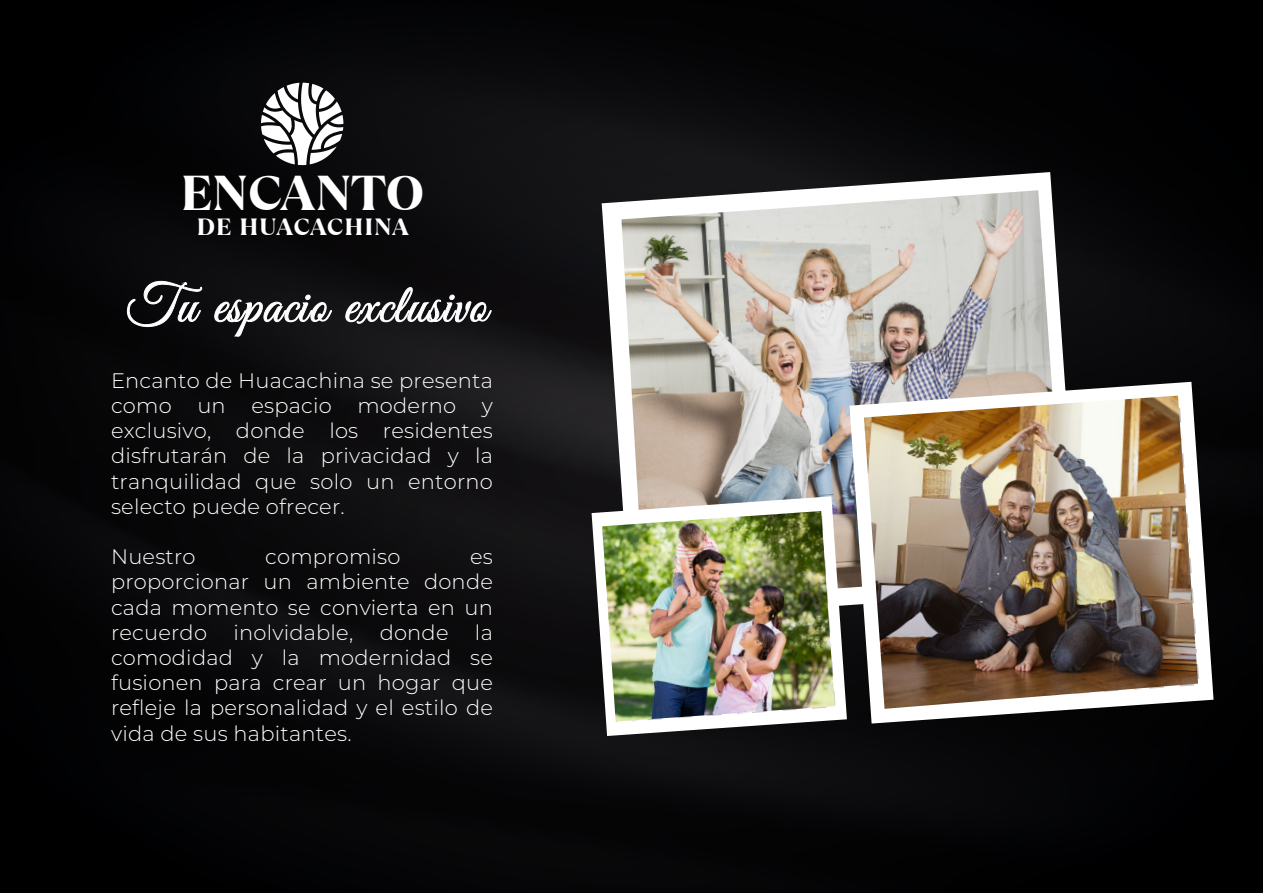
<style>
.page{position:relative;width:1263px;height:893px;background:#060507}
.page>*{position:absolute;margin:0;border:0;box-sizing:border-box;transform-origin:0 0}
.t1{font:54px "Great Vibes";letter-spacing:.025em;color:#fff}
.t2{font:800 48.75px "TT Ramillas Trl";letter-spacing:.01em;color:#fff}
.t3{font:800 23.4px "TT Ramillas Trl";letter-spacing:.035em;color:#fff}
.t4{font:100 21px/25.2px "Montserrat";letter-spacing:.01em;color:#fff;text-align:justify}
</style>
<div class="page">
<svg style="left:127px;top:281px;width:75px;height:46px"></svg>
<svg style="left:214px;top:295px;width:118px;height:42px"></svg>
<svg style="left:345px;top:287px;width:146px;height:37px"></svg>
<svg style="left:261px;top:83px;width:82px;height:82px"></svg>
<img style="left:510px;top:97px;width:367px;height:626px">
<svg style="left:602px;top:172px;width:450px;height:280px"></svg>
<div style="left:549px;top:452px;width:330px;height:327px;background:#101012"></div>
<img style="left:621px;top:190px;width:444px;height:412px">
<svg style="left:849px;top:382px;width:364px;height:341px"></svg>
<svg style="left:591px;top:496px;width:256px;height:240px"></svg>
<img style="left:602px;top:511px;width:233px;height:210px">
<img style="left:864px;top:396px;width:334px;height:313px">
<h2 class="t2" style="left:180px;top:162px;width:245px">ENCANTO</h2>
<p class="t3" style="left:197px;top:212px;width:214px">DE HUACACHINA</p>
<h1 class="t1" style="left:126px;top:271px;width:363px">Tu espacio exclusivo</h1>
<p class="t4" style="left:111px;top:367px;width:383px">Encanto de Huacachina se presenta como un espacio moderno y exclusivo, donde los residentes disfrutarán de la privacidad y la tranquilidad que solo un entorno selecto puede ofrecer.</p>
<p class="t4" style="left:111px;top:544px;width:86px">Nuestro</p>
<p class="t4" style="left:265px;top:544px;width:137px">compromiso</p>
<p class="t4" style="left:111px;top:544px;width:383px;text-indent:359px">es proporcionar un ambiente donde cada momento se convierta en un recuerdo</p>
<p class="t4" style="left:111px;top:619px;width:383px;text-indent:364px">la comodidad y la modernidad se fusionen para crear un hogar que refleje la personalidad y el estilo de vida de sus habitantes.</p>
<p class="t4" style="left:233px;top:619px;width:121px">inolvidable,</p>
<p class="t4" style="left:380px;top:619px;width:70px">donde</p>
</div>
